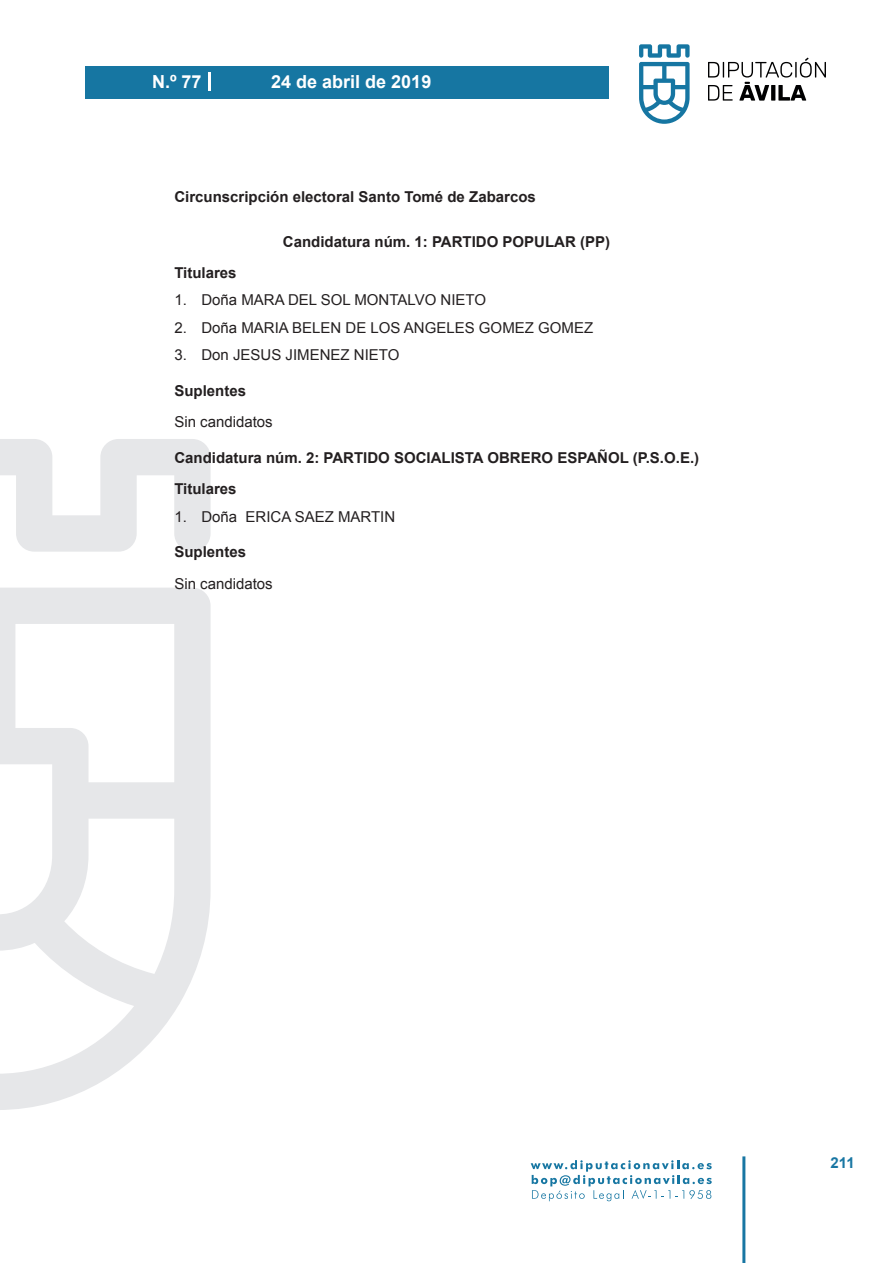
<style>
.page{position:relative;width:893px;height:1263px;background:#fff}
.page>*{position:absolute;margin:0;border:0;box-sizing:border-box;transform-origin:0 0}
.t1{font:700 18px "Arial";color:#fff}
.t2{font:700 15px/31.5px "Arial";color:#231f20}
.t3{font:15px "Arial";color:#231f20}
.t4{font:700 15px "Arial";color:#1876a3}
</style>
<div class="page">
<svg style="left:531px;top:1160px;width:181px;height:41px"></svg>
<div style="left:85px;top:66px;width:523px;height:33px;background:#1676a2"></div>
<svg style="left:639px;top:44px;width:51px;height:80px"></svg>
<svg style="left:708px;top:58px;width:118px;height:43px"></svg>
<hr style="left:742px;top:1156px;width:3px;height:107px;background:#1876a3">
<svg style="left:208px;top:72px;width:2px;height:18px"></svg>
<svg style="left:0;top:439px;width:211px;height:671px"></svg>
<p class="t1" style="left:152px;top:69px;width:51px">N.º 77</p>
<p class="t1" style="left:271px;top:69px;width:162px">24 de abril de 2019</p>
<p class="t2" style="left:174px;top:182px;width:363px">Circunscripción electoral Santo Tomé de Zabarcos</p>
<p class="t2" style="left:283px;top:226px;width:329px">Candidatura núm. 1: PARTIDO POPULAR (PP)</p>
<p class="t2" style="left:174px;top:257px;width:64px">Titulares</p>
<p class="t3" style="left:174px;top:290px;width:313px">1. Doña MARA DEL SOL MONTALVO NIETO</p>
<p class="t3" style="left:174px;top:317px;width:420px">2. Doña MARIA BELEN DE LOS ANGELES GOMEZ GOMEZ</p>
<p class="t3" style="left:174px;top:345px;width:227px">3. Don JESUS JIMENEZ NIETO</p>
<p class="t2" style="left:174px;top:375px;width:73px">Suplentes</p>
<p class="t3" style="left:174px;top:412px;width:100px">Sin candidatos</p>
<p class="t2" style="left:174px;top:442px;width:526px">Candidatura núm. 2: PARTIDO SOCIALISTA OBRERO ESPAÑOL (P.S.O.E.)<br>Titulares</p>
<p class="t3" style="left:174px;top:506px;width:222px">1. Doña ERICA SAEZ MARTIN</p>
<p class="t2" style="left:174px;top:537px;width:73px">Suplentes</p>
<p class="t3" style="left:174px;top:574px;width:100px">Sin candidatos</p>
<p class="t4" style="left:831px;top:1153px;width:26px">211</p>
</div>
